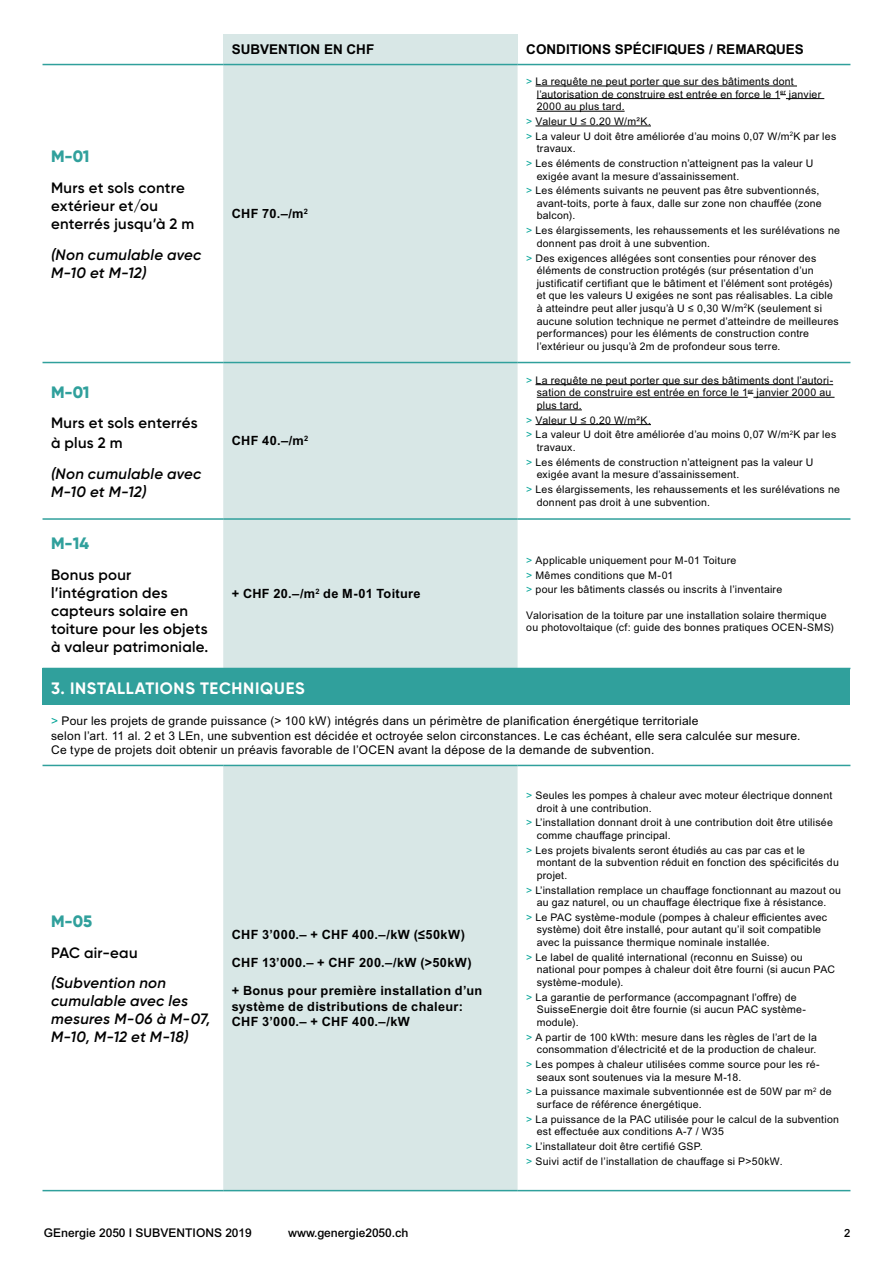
<style>
.page{position:relative;width:893px;height:1263px;background:#fff}
.page>*{position:absolute;margin:0;border:0;box-sizing:border-box;transform-origin:0 0}
.t1{font:700 16.5px "Gilroy";letter-spacing:.04em;color:#fff}
.t2{font:800 16.5px "Gilroy";letter-spacing:-.015em;color:#30a09c}
.t3{font:600 15px/18px "Gilroy";letter-spacing:.02em;color:#000}
.t4{font:italic 600 15px/18px "Gilroy";letter-spacing:.02em;color:#000}
.t5{font:700 13.5px "Arial MT Pro";color:#000}
.t6{font:700 12.75px/15.3px "Arial MT Pro";letter-spacing:.025em;color:#000}
.t7{font:12px/14.4px "Arial MT Pro";letter-spacing:.02em;color:#000}
.t8{font:500 12px "Arial MT Pro";color:#000}
.t9{font:500 11.25px "Arial MT Pro";color:#000}
.t10{font:10.5px/12.6px "Arial MT Pro";letter-spacing:.025em;color:#000}
.s1{color:#00a396}
.s2{font-size:9.75px}
</style>
<div class="page">
<div style="left:223px;top:34px;width:295px;height:30px;background:#d8e7e6"></div>
<div style="left:223px;top:65px;width:295px;height:1125px;background:#d8e7e6"></div>
<svg style="left:518px;top:65px;width:332px;height:1125px"></svg>
<div style="left:43px;top:668px;width:807px;height:37px;background:#30a09c"></div>
<hr style="left:43px;top:765px;width:180px;height:1px;background:#30a09c">
<hr style="left:223px;top:765px;width:295px;height:1px;background:#30a09c">
<hr style="left:518px;top:765px;width:332px;height:1px;background:#30a09c">
<hr style="left:43px;top:64px;width:180px;height:1px;background:#30a09c">
<hr style="left:223px;top:64px;width:295px;height:1px;background:#30a09c">
<hr style="left:518px;top:64px;width:332px;height:1px;background:#30a09c">
<hr style="left:43px;top:362px;width:180px;height:1px;background:#30a09c">
<hr style="left:223px;top:362px;width:295px;height:1px;background:#30a09c">
<hr style="left:518px;top:362px;width:332px;height:1px;background:#30a09c">
<hr style="left:43px;top:518px;width:180px;height:2px;background:#30a09c">
<hr style="left:43px;top:1190px;width:180px;height:1px;background:#30a09c">
<hr style="left:223px;top:518px;width:295px;height:2px;background:#30a09c">
<hr style="left:223px;top:1190px;width:295px;height:1px;background:#30a09c">
<hr style="left:518px;top:518px;width:332px;height:2px;background:#30a09c">
<hr style="left:518px;top:1190px;width:332px;height:1px;background:#30a09c">
<hr style="left:535px;top:86px;width:262px;height:1px;background:#000">
<hr style="left:537px;top:98px;width:243px;height:1px;background:#000">
<hr style="left:786px;top:98px;width:38px;height:1px;background:#000">
<hr style="left:537px;top:111px;width:88px;height:1px;background:#000">
<hr style="left:535px;top:126px;width:116px;height:1px;background:#000">
<hr style="left:535px;top:384px;width:298px;height:1px;background:#000">
<hr style="left:537px;top:397px;width:211px;height:1px;background:#000">
<hr style="left:753px;top:397px;width:81px;height:1px;background:#000">
<hr style="left:537px;top:410px;width:45px;height:1px;background:#000">
<hr style="left:535px;top:424px;width:116px;height:1px;background:#000">
<h1 class="t2" style="left:51px;top:146px;width:40px">M-01</h1>
<h2 class="t3" style="left:51px;top:179px;width:145px">Murs et sols contre extérieur et/ou enterrés jusqu’à 2 m</h2>
<h2 class="t4" style="left:51px;top:245px;width:152px">(Non cumulable avec<br>M-10 et M-12)</h2>
<h1 class="t2" style="left:51px;top:381px;width:40px">M-01</h1>
<h2 class="t3" style="left:51px;top:413px;width:148px;line-height:19.8px">Murs et sols enterrés à plus 2 m</h2>
<h2 class="t4" style="left:51px;top:465px;width:152px">(Non cumulable avec<br>M-10 et M-12)</h2>
<h1 class="t2" style="left:51px;top:533px;width:39px">M-14</h1>
<h2 class="t3" style="left:51px;top:565px;width:159px">Bonus pour l’intégration des capteurs solaire en toiture pour les objets à valeur patrimoniale.</h2>
<p class="t5" style="left:232px;top:41px;width:144px">SUBVENTION EN CHF</p>
<p class="t5" style="left:526px;top:41px;width:279px">CONDITIONS SPÉCIFIQUES / REMARQUES</p>
<p class="t6" style="left:232px;top:206px;width:78px">CHF 70.–/m<sup>2</sup></p>
<p class="t6" style="left:232px;top:434px;width:78px">CHF 40.–/m<sup>2</sup></p>
<p class="t6" style="left:232px;top:587px;width:190px">+ CHF 20.–/m<sup>2</sup> de M-01 Toiture</p>
<p class="t10" style="left:537px;top:75px;width:286px;text-indent:-10px"><span class="s1">&gt;</span> La requête ne peut porter que sur des bâtiments dont l’autorisation de construire est entrée en force le 1<sup>er</sup> janvier<br>2000 au plus tard.</p>
<p class="t10" style="left:526px;top:114px;width:311px;line-height:14.7px"><span class="s1">&gt;</span> Valeur U ≤ 0.20 W/m²K.<br><span class="s1">&gt;</span> La valeur U doit être améliorée d’au moins 0,07 W/m<sup>2</sup>K par les</p>
<p class="t10" style="left:526px;top:142px;width:289px;line-height:14.7px;text-indent:10px">travaux.<br><span class="s1">&gt;</span> Les éléments de construction n’atteignent pas la valeur U</p>
<p class="t10" style="left:526px;top:169px;width:295px;line-height:14.7px;text-indent:10px">exigée avant la mesure d’assainissement.<br><span class="s1">&gt;</span> Les éléments suivants ne peuvent pas être subventionnés,</p>
<p class="t10" style="left:537px;top:197px;width:286px">avant-toits, porte à faux, dalle sur zone non chauffée (zone balcon).</p>
<p class="t10" style="left:537px;top:225px;width:305px;text-indent:-10px"><span class="s1">&gt;</span> Les élargissements, les rehaussements et les surélévations ne donnent pas droit à une subvention.</p>
<p class="t10" style="left:537px;top:252px;width:304px;text-indent:-10px"><span class="s1">&gt;</span> Des exigences allégées sont consenties pour rénover des éléments de construction protégés (sur présentation d’un justificatif certifiant que le bâtiment et l’élément <span class="s2">sont protégés</span>) et que les valeurs U exigées ne sont pas réalisables. La cible à atteindre peut aller jusqu’à U ≤ 0,30 W/m<sup>2</sup>K (seulement si aucune solution technique ne permet d’atteindre de meilleures performances) pour les éléments de construction contre l’extérieur ou jusqu’à 2m de profondeur sous terre.</p>
<p class="t10" style="left:537px;top:374px;width:298px;text-indent:-10px"><span class="s1">&gt;</span> La requête ne peut porter que sur des bâtiments dont l’autori&shy;sation de construire est entrée en force le 1<sup>er</sup> janvier 2000 au plus tard.</p>
<p class="t10" style="left:526px;top:413px;width:311px;line-height:14.7px"><span class="s1">&gt;</span> Valeur U ≤ 0.20 W/m²K.<br><span class="s1">&gt;</span> La valeur U doit être améliorée d’au moins 0,07 W/m<sup>2</sup>K par les</p>
<p class="t10" style="left:526px;top:440px;width:289px;line-height:14.7px;text-indent:10px">travaux.<br><span class="s1">&gt;</span> Les éléments de construction n’atteignent pas la valeur U</p>
<p class="t10" style="left:526px;top:468px;width:315px;line-height:14.7px;text-indent:10px">exigée avant la mesure d’assainissement.<br><span class="s1">&gt;</span> Les élargissements, les rehaussements et les surélévations ne</p>
<p class="t10" style="left:537px;top:496px;width:175px">donnent pas droit à une subvention.</p>
<p class="t10" style="left:526px;top:553px;width:257px;line-height:14.7px"><span class="s1">&gt;</span> Applicable uniquement pour M-01 Toiture<br><span class="s1">&gt;</span> Mêmes conditions que M-01<br><span class="s1">&gt;</span> pour les bâtiments classés ou inscrits à l’inventaire</p>
<p class="t10" style="left:526px;top:609px;width:309px">Valorisation de la toiture par une installation solaire thermique ou photovoltaique (cf: guide des bonnes pratiques OCEN-SMS)</p>
<h1 class="t1" style="left:51px;top:677px;width:255px">3. INSTALLATIONS TECHNIQUES</h1>
<p class="t7" style="left:51px;top:714px;width:751px"><span class="s1">&gt;</span> Pour les projets de grande puissance (&gt; 100 kW) intégrés dans un périmètre de planification énergétique territoriale<br>selon l’art. 11 al. 2 et 3 LEn, une subvention est décidée et octroyée selon circonstances. Le cas échéant, elle sera calculée sur mesure.<br>Ce type de projets doit obtenir un préavis favorable de l’OCEN avant la dépose de la demande de subvention.</p>
<h1 class="t2" style="left:51px;top:911px;width:43px">M-05</h1>
<h2 class="t3" style="left:51px;top:943px;width:88px">PAC air-eau</h2>
<h2 class="t4" style="left:51px;top:974px;width:161px">(Subvention non cumulable avec les mesures M-06 à M-07,<br>M-10, M-12 et M-18)</h2>
<p class="t6" style="left:232px;top:921px;width:241px;line-height:28px">CHF 3’000.– + CHF 400.–/kW (≤50kW)<br>CHF 13’000.– + CHF 200.–/kW (&gt;50kW)</p>
<p class="t6" style="left:232px;top:984px;width:252px">+ Bonus pour première installation d’un système de distributions de chaleur:<br>CHF 3’000.– + CHF 400.–/kW</p>
<p class="t10" style="left:537px;top:789px;width:297px;text-indent:-10px"><span class="s1">&gt;</span> Seules les pompes à chaleur avec moteur électrique donnent droit à une contribution.</p>
<p class="t10" style="left:537px;top:817px;width:298px;text-indent:-10px"><span class="s1">&gt;</span> L’installation donnant droit à une contribution doit être utilisée comme chauffage principal.</p>
<p class="t10" style="left:537px;top:844px;width:304px;text-indent:-10px"><span class="s1">&gt;</span> Les projets bivalents seront étudiés au cas par cas et le montant de la subvention réduit en fonction des spécificités du projet.</p>
<p class="t10" style="left:526px;top:884px;width:316px;text-align:center"><span class="s1">&gt;</span> L’installation remplace un chauffage fonctionnant au mazout ou au gaz naturel, ou un chauffage électrique fixe à résistance.</p>
<p class="t10" style="left:537px;top:911px;width:292px;text-indent:-10px"><span class="s1">&gt;</span> Le PAC système-module (pompes à chaleur efficientes avec système) doit être installé, pour autant qu’il soit compatible avec la puissance thermique nominale installée.</p>
<p class="t10" style="left:537px;top:951px;width:300px;text-indent:-10px"><span class="s1">&gt;</span> Le label de qualité international (reconnu en Suisse) ou national pour pompes à chaleur doit être fourni (si aucun PAC système-module).</p>
<p class="t10" style="left:537px;top:991px;width:271px;text-indent:-10px"><span class="s1">&gt;</span> La garantie de performance (accompagnant l’offre) de<br>SuisseEnergie doit être fournie (si aucun PAC système&shy;module).</p>
<p class="t10" style="left:526px;top:1031px;width:292px;text-align:right"><span class="s1">&gt;</span> A partir de 100 kWth: mesure dans les règles de l’art de la consommation d’électricité et de la production de chaleur.</p>
<p class="t10" style="left:537px;top:1058px;width:284px;text-indent:-10px"><span class="s1">&gt;</span> Les pompes à chaleur utilisées comme source pour les ré&shy;seaux sont soutenues via la mesure M-18.</p>
<p class="t10" style="left:537px;top:1086px;width:296px;text-indent:-11px"><span class="s1">&gt;</span> La puissance maximale subventionnée est de 50W par m<sup>2</sup> de surface de référence énergétique.</p>
<p class="t10" style="left:537px;top:1113px;width:304px;text-indent:-10px"><span class="s1">&gt;</span> La puissance de la PAC utilisée pour le calcul de la subvention est effectuée aux conditions A-7 / W35</p>
<p class="t10" style="left:526px;top:1139px;width:258px;line-height:14.7px"><span class="s1">&gt;</span> L’installateur doit être certifié GSP.<br><span class="s1">&gt;</span> Suivi actif de l’installation de chauffage si P&gt;50kW.</p>
<p class="t8" style="left:44px;top:1226px;width:209px">GEnergie 2050 I SUBVENTIONS 2019</p>
<p class="t8" style="left:288px;top:1226px;width:122px">www.genergie2050.ch</p>
<p class="t9" style="left:844px;top:1226px;width:8px">2</p>
</div>
